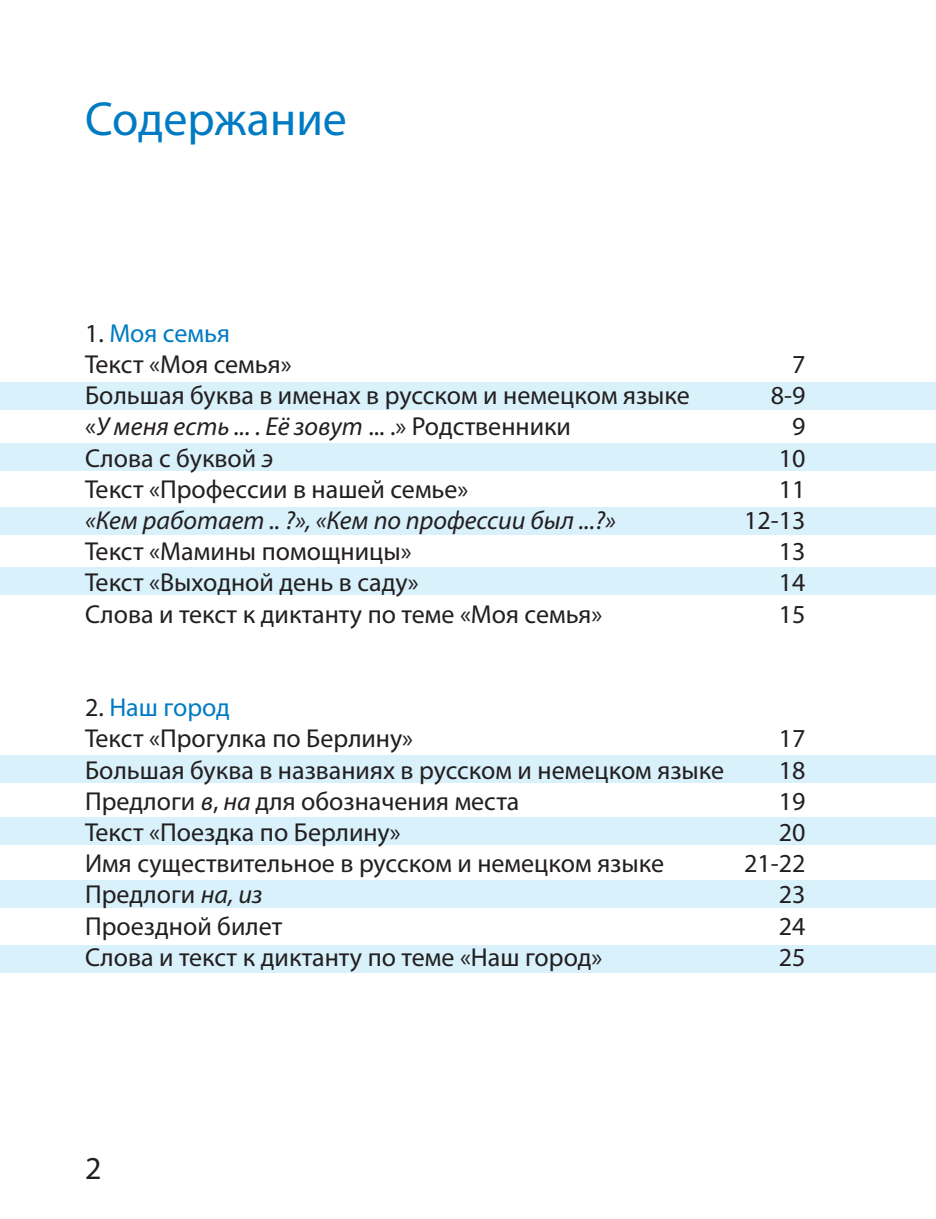
<style>
.page{position:relative;width:936px;height:1219px;background:#fff}
.page>*{position:absolute;margin:0;border:0;box-sizing:border-box;transform-origin:0 0}
.Body_Text{font:48px "Myriad Pro";color:#007bc3}
.t1{font:32px "Myriad Pro";color:#231f20}
.t2{font:26px "Myriad Pro";color:#231f20}
.t3{font:italic 26px "Myriad Pro";color:#231f20}
.t4{font:26px "Myriad Pro";color:#007bc3}
.s1{color:#231f20}
.s2{font-style:normal}
.s3{font-style:italic}
</style>
<div class="page">
<div style="left:0;top:382px;width:935px;height:28px;background:#d9f1fb"></div>
<div style="left:0;top:443px;width:935px;height:28px;background:#d9f1fb"></div>
<div style="left:0;top:507px;width:935px;height:28px;background:#d9f1fb"></div>
<div style="left:0;top:567px;width:935px;height:28px;background:#d9f1fb"></div>
<div style="left:0;top:817px;width:935px;height:28px;background:#d9f1fb"></div>
<div style="left:0;top:945px;width:935px;height:28px;background:#d9f1fb"></div>
<div style="left:0;top:880px;width:935px;height:28px;background:#d9f1fb"></div>
<div style="left:0;top:755px;width:935px;height:28px;background:#d9f1fb"></div>
<p class="Body_Text" style="left:85px;top:90px;width:263px">Содержание</p>
<p class="t4" style="left:85px;top:317px;width:146px"><span class="s1">1.</span> Моя семья</p>
<p class="t2" style="left:85px;top:348px;width:208px">Текст «Моя семья»</p>
<p class="t2" style="left:792px;top:348px;width:15px">7</p>
<p class="t2" style="left:85px;top:379px;width:606px">Большая буква в именах в русском и немецком языке</p>
<p class="t2" style="left:770px;top:379px;width:36px">8-9</p>
<p class="t3" style="left:85px;top:411px;width:487px"><span class="s2">«</span>У меня есть ... . Её зовут <span class="s2">... .» Родственники</span></p>
<p class="t2" style="left:792px;top:411px;width:15px">9</p>
<p class="t2" style="left:85px;top:442px;width:189px">Слова с буквой <span class="s3">э</span></p>
<p class="t2" style="left:778px;top:442px;width:28px">10</p>
<p class="t2" style="left:85px;top:473px;width:385px">Текст «Профессии в нашей семье»</p>
<p class="t2" style="left:778px;top:473px;width:28px">11</p>
<p class="t3" style="left:85px;top:504px;width:532px">«Кем работает .. ?», «Кем по профессии был ...?»</p>
<p class="t2" style="left:744px;top:504px;width:63px">12-13</p>
<p class="t2" style="left:85px;top:535px;width:328px">Текст «Мамины помощницы»</p>
<p class="t2" style="left:778px;top:535px;width:28px">13</p>
<p class="t2" style="left:85px;top:567px;width:335px">Текст «Выходной день в саду»</p>
<p class="t2" style="left:778px;top:567px;width:28px">14</p>
<p class="t2" style="left:85px;top:598px;width:519px">Слова и текст к диктанту по теме «Моя семья»</p>
<p class="t2" style="left:778px;top:598px;width:28px">15</p>
<p class="t4" style="left:85px;top:691px;width:146px"><span class="s1">2.</span> Наш город</p>
<p class="t2" style="left:85px;top:723px;width:329px">Текст «Прогулка по Берлину»</p>
<p class="t2" style="left:778px;top:723px;width:28px">17</p>
<p class="t2" style="left:85px;top:754px;width:640px">Большая буква в названиях в русском и немецком языке</p>
<p class="t2" style="left:778px;top:754px;width:28px">18</p>
<p class="t2" style="left:85px;top:785px;width:435px">Предлоги <span class="s3">в</span>, <span class="s3">на</span> для обозначения места</p>
<p class="t2" style="left:778px;top:785px;width:28px">19</p>
<p class="t2" style="left:85px;top:816px;width:317px">Текст «Поездка по Берлину»</p>
<p class="t2" style="left:778px;top:816px;width:28px">20</p>
<p class="t2" style="left:85px;top:847px;width:580px">Имя существительное в русском и немецком языке</p>
<p class="t2" style="left:744px;top:847px;width:63px">21-22</p>
<p class="t2" style="left:85px;top:879px;width:179px">Предлоги <span class="s3">на, из</span></p>
<p class="t2" style="left:778px;top:879px;width:28px">23</p>
<p class="t2" style="left:85px;top:910px;width:199px">Проездной билет</p>
<p class="t2" style="left:778px;top:910px;width:28px">24</p>
<p class="t2" style="left:85px;top:941px;width:519px">Слова и текст к диктанту по теме «Наш город»</p>
<p class="t2" style="left:778px;top:941px;width:28px">25</p>
<p class="t1" style="left:85px;top:1148px;width:18px">2</p>
</div>
